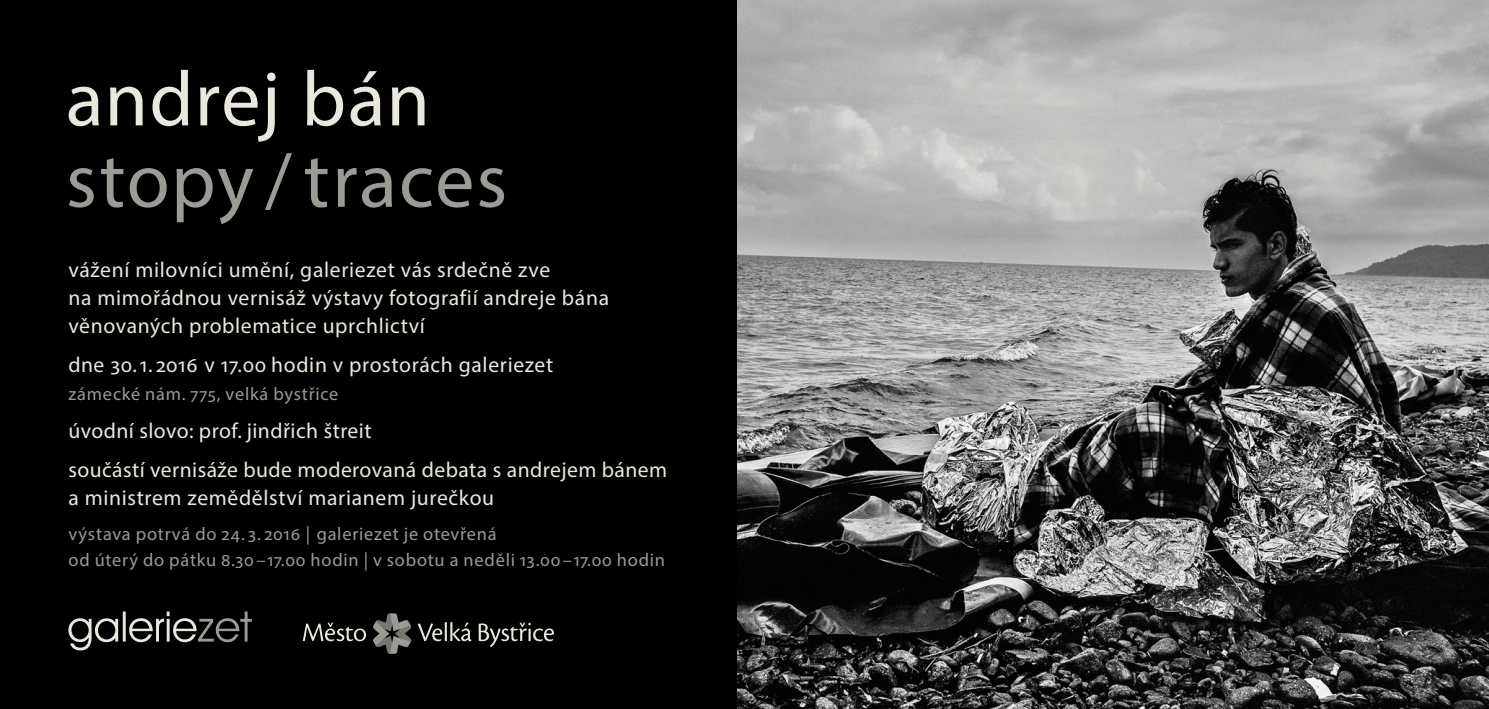
<style>
.page{position:relative;width:1489px;height:709px;background:#fff}
.page>*{position:absolute;margin:0;border:0;box-sizing:border-box;transform-origin:0 0}
.t1{font:78.25px "Myriad Pro";letter-spacing:.02em;color:#9c9a94}
.t2{font:78.25px "Myriad Pro";letter-spacing:.015em;color:#eae7dc}
.t3{font:21.75px/28.2px "Myriad Pro";letter-spacing:.03em;color:#eae7dc}
.t4{font:18.25px/26px "Myriad Pro";letter-spacing:.045em;color:#9c9a94}
</style>
<div class="page">
<div style="left:0;top:0;width:1488px;height:709px;background:#000"></div>
<svg style="left:303px;top:622px;width:63px;height:19px"></svg>
<svg style="left:417px;top:622px;width:137px;height:25px"></svg>
<svg style="left:373px;top:613px;width:38px;height:40px"></svg>
<svg style="left:68px;top:611px;width:184px;height:39px"></svg>
<img style="left:737px;top:0;width:751px;height:709px">
<h1 class="t2" style="left:66px;top:51px;width:365px">andrej bán</h1>
<h1 class="t1" style="left:66px;top:132px;width:443px">stopy / traces</h1>
<p class="t3" style="left:68px;top:255px;width:542px">vážení milovníci umění, galeriezet vás srdečně zve<br>na mimořádnou vernisáž výstavy fotografií andreje bána věnovaných problematice uprchlictví</p>
<p class="t3" style="left:68px;top:350px;width:486px">dne 30.1. 2016 v 17.00 hodin v prostorách galeriezet</p>
<p class="t4" style="left:68px;top:380px;width:271px">zámecké nám. 775, velká bystřice</p>
<p class="t3" style="left:68px;top:411px;width:600px;line-height:38.5px">úvodní slovo: prof. jindřich štreit<br>součástí vernisáže bude moderovaná debata s andrejem bánem</p>
<p class="t3" style="left:68px;top:483px;width:427px">a ministrem zemědělství marianem jurečkou</p>
<p class="t4" style="left:68px;top:521px;width:598px">výstava potrvá do 24. 3. 2016 | galeriezet je otevřená<br>od úterý do pátku 8.30–17.00 hodin | v sobotu a neděli 13.00–17.00 hodin</p>
</div>
